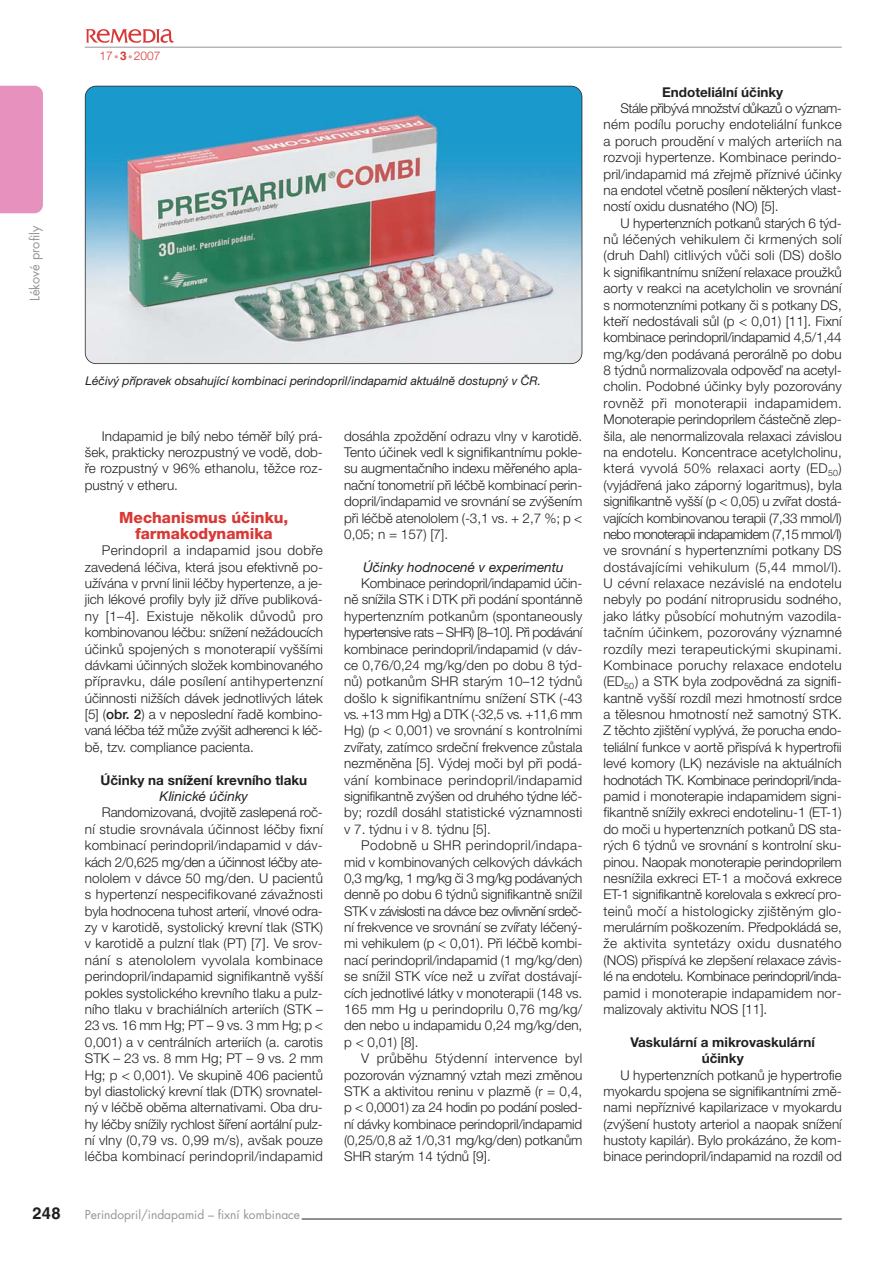
<style>
.page{position:relative;width:893px;height:1263px;background:#fff}
.page>*{position:absolute;margin:0;border:0;box-sizing:border-box;transform-origin:0 0}
.t1{font:700 16.5px "Helvetica CE";color:#231f20}
.t2{font:800 15.45px/16.4px "Helvetica Neue CE";color:#d83937;text-align:center}
.t3{font:300 13.5px/16.4px "Helvetica Neue CE";color:#231f20;text-align:justify}
.t4{font:700 13.5px/16.4px "Helvetica Neue CE";color:#231f20;text-align:center}
.t5{font:italic 13.5px "Helvetica Neue CE";color:#231f20}
.t6{font:12.75px "Futura CE";color:#939598}
.t7{font:italic 12px "Helvetica Neue CE";color:#231f20}
.t8{font:12px "Futura CE";color:#939598}
.t9{font:300 12px "Helvetica Neue CE";color:#d83937}
.s1{font-size:9px;color:#ea9884}
.s2{font-family:"Helvetica CE";font-weight:700}
.s3{font-weight:500}
</style>
<div class="page">
<hr style="left:302px;top:1219px;width:540px;height:1px;background:#231f20">
<svg style="left:86px;top:29px;width:88px;height:14px"></svg>
<hr style="left:85px;top:47px;width:757px;height:1px;background:#939598">
<img style="left:85px;top:86px;width:497px;height:278px;border-radius:11px">
<div style="left:85px;top:86px;width:497px;height:278px;border:2px solid #231f20;border-radius:11px"></div>
<p class="t6" style="left:29px;top:301px;width:77px;rotate:-90deg">Lékové profily</p>
<p class="t1" style="left:32px;top:1207px;width:30px">248</p>
<p class="t9" style="left:100px;top:52px;width:63px">17<span class="s1">•</span><span class="s2">3</span><span class="s1">•</span>2007</p>
<p class="t7" style="left:85px;top:376px;width:457px">Léčivý přípravek obsahující kombinaci perindopril/indapamid aktuálně dostupný v ČR.</p>
<p class="t3" style="left:85px;top:429px;width:240px;text-indent:17px">Indapamid je bíl˘ nebo témûfi bíl˘ prá-‰ek, prakticky nerozpustn˘ ve vodû, dob&shy;fie rozpustn˘ v 96% ethanolu, tûÏce roz&shy;pustn˘ v etheru.</p>
<p class="t2" style="left:119px;top:511px;width:171px">Mechanismus úãinku, farmakodynamika</p>
<p class="t3" style="left:85px;top:544px;width:240px;text-indent:17px">Perindopril a indapamid jsou dobfie zavedená léãiva, která jsou efektivnû po&shy;uÏívána v první linii léãby hypertenze, a je&shy;jich lékové profily byly jiÏ dfiíve publiková&shy;ny [1–4]. Existuje nûkolik dÛvodÛ pro kombinovanou léãbu: sníÏení neÏádoucích úãinkÛ spojen˘ch s monoterapií vy‰‰ími dávkami úãinn˘ch sloÏek kombinovaného pfiípravku, dále posílení antihypertenzní úãinnosti niÏ‰ích dávek jednotliv˘ch látek [5] (<span class="s3">obr. 2</span>) a v neposlední fiadû kombino&shy;vaná léãba téÏ mÛÏe zv˘‰it adherenci k léã&shy;bû, tzv. compliance pacienta.</p>
<p class="t4" style="left:101px;top:773px;width:208px">Účinky na snížení krevního tlaku</p>
<p class="t5" style="left:160px;top:791px;width:90px">Klinické účinky</p>
<p class="t3" style="left:85px;top:806px;width:240px;text-indent:17px">Randomizovaná, dvojitû zaslepená roã&shy;ní studie srovnávala úãinnost léãby fixní kombinací perindopril/indapamid v dáv&shy;kách 2/0,625 mg/den a úãinnost léãby ate&shy;nololem v dávce 50 mg/den. U pacientÛ s hypertenzí nespecifikované závaÏnosti byla hodnocena tuhost arterií, vlnové odra&shy;zy v karotidû, systolick˘ krevní tlak (STK) v karotidû a pulzní tlak (PT) [7]. Ve srov&shy;nání s atenololem vyvolala kombinace perindopril/indapamid signifikantnû vy‰‰í pokles systolického krevního tlaku a pulz&shy;ního tlaku v brachiálních arteriích (STK – 23 vs. 16 mm Hg; PT – 9 vs. 3 mm Hg; p &lt; 0,001) a v centrálních arteriích (a. carotis STK – 23 vs. 8 mm Hg; PT – 9 vs. 2 mm Hg; p &lt; 0,001). Ve skupinû 406 pacientÛ byl diastolick˘ krevní tlak (DTK) srovnatel&shy;n˘ v léãbû obûma alternativami. Oba dru&shy;hy léãby sníÏily rychlost ‰ífiení aortální pulz&shy;ní vlny (0,79 vs. 0,99 m/s), av‰ak pouze léãba kombinací perindopril/indapamid</p>
<p class="t8" style="left:85px;top:1209px;width:217px">Perindopril/indapamid – fixní kombinace</p>
<p class="t3" style="left:344px;top:429px;width:240px">dosáhla zpoÏdûní odrazu vlny v karotidû.<br>Tento úãinek vedl k signifikantnímu pokle&shy;su augmentaãního indexu mûfieného apla&shy;naãní tonometrií pfii léãbû kombinací perin&shy;dopril/indapamid ve srovnání se zv˘‰ením pfii léãbû atenololem (-3,1 vs. + 2,7 %; p &lt; 0,05; n = 157) [7].</p>
<p class="t5" style="left:363px;top:562px;width:202px">Účinky hodnocené v experimentu</p>
<p class="t3" style="left:344px;top:577px;width:240px;text-indent:17px">Kombinace perindopril/indapamid úãin&shy;nû sníÏila STK i DTK pfii podání spontánnû hypertenzním potkanÛm (spontaneously hypertensive rats – SHR) [8–10]. Pfii podávání kombinace perindopril/indapamid (v dáv&shy;ce 0,76/0,24 mg/kg/den po dobu 8 t˘d&shy;nÛ) potkanÛm SHR star˘m 10–12 t˘dnÛ do‰lo k signifikantnímu sníÏení STK (-43 vs. +13 mm Hg) a DTK (-32,5 vs. +11,6 mm Hg) (p &lt; 0,001) ve srovnání s kontrolními zvífiaty, zatímco srdeãní frekvence zÛstala nezmûnûna [5]. V˘dej moãi byl pfii podá&shy;vání kombinace perindopril/indapamid signifikantnû zv˘‰en od druhého t˘dne léã&shy;by; rozdíl dosáhl statistické v˘znamnosti v 7. t˘dnu i v 8. t˘dnu [5].</p>
<p class="t3" style="left:344px;top:839px;width:240px;text-indent:17px">Podobnû u SHR perindopril/indapa&shy;mid v kombinovan˘ch celkov˘ch dávkách 0,3 mg/kg, 1 mg/kg ãi 3 mg/kg podávan˘ch dennû po dobu 6 t˘dnÛ signifikantnû sníÏil STK v závislosti na dávce bez ovlivnûní srdeã&shy;ní frekvence ve srovnání se zvífiaty léãen˘- mi vehikulem (p &lt; 0,01). Pfii léãbû kombi&shy;nací perindopril/indapamid (1 mg/kg/den) se sníÏil STK více neÏ u zvífiat dostávají&shy;cích jednotlivé látky v monoterapii (148 vs.<br>165 mm Hg u perindoprilu 0,76 mg/kg/ den nebo u indapamidu 0,24 mg/kg/den, p &lt; 0,01) [8].</p>
<p class="t3" style="left:344px;top:1052px;width:240px;text-indent:17px">V prÛbûhu 5t˘denní intervence byl pozorován v˘znamn˘ vztah mezi zmûnou STK a aktivitou reninu v plazmû (r = 0,4, p &lt; 0,0001) za 24 hodin po podání posled&shy;ní dávky kombinace perindopril/indapamid (0,25/0,8 aÏ 1/0,31 mg/kg/den) potkanÛm SHR star˘m 14 t˘dnÛ [9].</p>
<p class="t4" style="left:662px;top:85px;width:123px">Endoteliální účinky</p>
<p class="t3" style="left:604px;top:102px;width:240px;text-indent:17px">Stále pfiib˘vá mnoÏství dÛkazÛ o v˘znam&shy;ném podílu poruchy endoteliální funkce a poruch proudûní v mal˘ch arteriích na rozvoji hypertenze. Kombinace perindo&shy;pril/indapamid má zfiejmû pfiíznivé úãinky na endotel vãetnû posílení nûkter˘ch vlast&shy;ností oxidu dusnatého (NO) [5].</p>
<p class="t3" style="left:604px;top:216px;width:240px;text-indent:17px">U hypertenzních potkanÛ star˘ch 6 t˘d&shy;nÛ léãen˘ch vehikulem ãi krmen˘ch solí (druh Dahl) citliv˘ch vÛãi soli (DS) do‰lo k signifikantnímu sníÏení relaxace prouÏkÛ aorty v reakci na acetylcholin ve srovnání s normotenzními potkany ãi s potkany DS, ktefií nedostávali sÛl (p &lt; 0,01) [11]. Fixní kombinace perindopril/indapamid 4,5/1,44 mg/kg/den podávaná perorálnû po dobu 8 t˘dnÛ normalizovala odpovûì na acetyl&shy;cholin. Podobné úãinky byly pozorovány rovnûÏ pfii monoterapii indapamidem.<br>Monoterapie perindoprilem ãásteãnû zlep-‰ila, ale nenormalizovala relaxaci závislou na endotelu. Koncentrace acetylcholinu, která vyvolá 50% relaxaci aorty (ED<sub>50</sub>) (vyjádfiená jako záporn˘ logaritmus), byla signifikantnû vy‰‰í (p &lt; 0,05) u zvífiat dostá&shy;vajících kombinovanou terapii (7,33 mmol/l) nebo monoterapii indapamidem (7,15 mmol/l) ve srovnání s hypertenzními potkany DS dostávajícími vehikulum (5,44 mmol/l).<br>U cévní relaxace nezávislé na endotelu nebyly po podání nitroprusidu sodného, jako látky pÛsobící mohutn˘m vazodila&shy;taãním úãinkem, pozorovány v˘znamné rozdíly mezi terapeutick˘mi skupinami.<br>Kombinace poruchy relaxace endotelu (ED<sub>50</sub>) a STK byla zodpovûdná za signifi&shy;kantnû vy‰‰í rozdíl mezi hmotností srdce a tûlesnou hmotností neÏ samotn˘ STK.<br>Z tûchto zji‰tûní vypl˘vá, Ïe porucha endo&shy;teliální funkce v aortû pfiispívá k hypertrofii levé komory (LK) nezávisle na aktuálních hodnotách TK. Kombinace perindopril/inda&shy;pamid i monoterapie indapamidem signi&shy;fikantnû sníÏily exkreci endotelinu-1 (ET-1) do moãi u hypertenzních potkanÛ DS sta&shy;r˘ch 6 t˘dnÛ ve srovnání s kontrolní sku&shy;pinou. Naopak monoterapie perindoprilem nesníÏila exkreci ET-1 a moãová exkrece ET-1 signifikantnû korelovala s exkrecí pro&shy;teinÛ moãí a histologicky zji‰tûn˘m glo&shy;merulárním po‰kozením. Pfiedpokládá se, Ïe aktivita syntetázy oxidu dusnatého (NOS) pfiispívá ke zlep‰ení relaxace závis&shy;lé na endotelu. Kombinace perindopril/inda&shy;pamid i monoterapie indapamidem nor&shy;malizovaly aktivitu NOS [11].</p>
<p class="t4" style="left:630px;top:1035px;width:186px">Vaskulární a mikrovaskulární účinky</p>
<p class="t3" style="left:604px;top:1068px;width:240px;text-indent:17px">U hypertenzních potkanÛ je hypertrofie myokardu spojena se signifikantními zmû&shy;nami nepfiíznivé kapilarizace v myokardu (zv˘‰ení hustoty arteriol a naopak sníÏení hustoty kapilár). Bylo prokázáno, Ïe kom&shy;binace perindopril/indapamid na rozdíl od</p>
</div>
